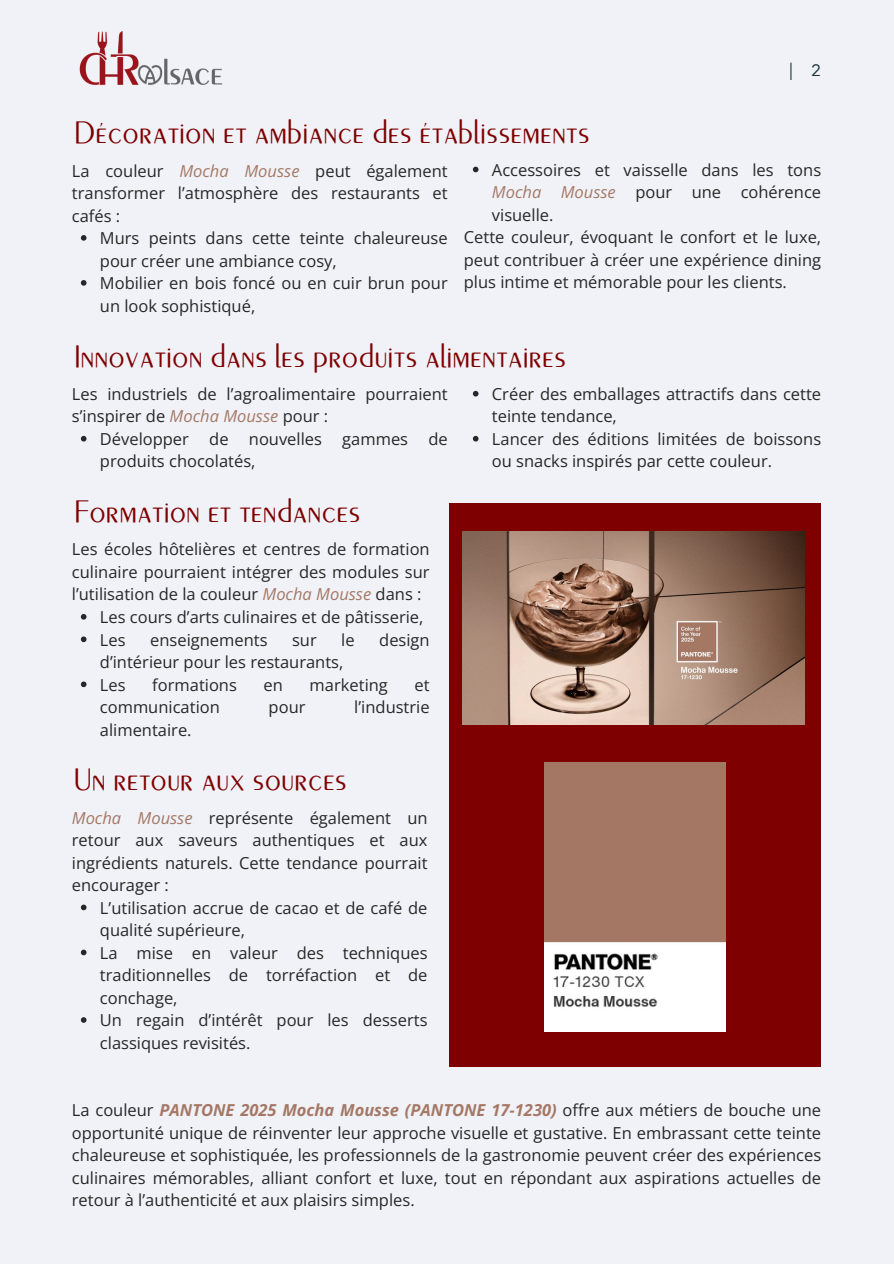
<style>
.page{position:relative;width:894px;height:1264px;background:#fff}
.page>*{position:absolute;margin:0;border:0;box-sizing:border-box;transform-origin:0 0}
.t1{font:33px "Peignot";color:#7f0000}
.t2{font:16.5px/22.5px "Open Sans";color:#272727}
.t3{font:16.5px "TT Interphases";color:#1f3839}
.s1{font-style:italic;color:#a57865}
.s2{font-style:italic;color:#a47764}
.s3{font-weight:700;font-style:italic;color:#a57865}
</style>
<div class="page">
<div style="left:0;top:0;width:893px;height:1263px;background:#f0f2f8"></div>
<svg style="left:790px;top:63px;width:1px;height:17px"></svg>
<div style="left:449px;top:503px;width:371px;height:563px;background:#7f0000"></div>
<img style="left:79px;top:31px;width:144px;height:54px">
<img style="left:463px;top:531px;width:340px;height:193px">
<img style="left:544px;top:762px;width:180px;height:269px">
<svg style="left:81px;top:235px;width:5px;height:6px"></svg>
<svg style="left:81px;top:280px;width:5px;height:6px"></svg>
<svg style="left:472px;top:167px;width:6px;height:5px"></svg>
<svg style="left:81px;top:614px;width:5px;height:5px"></svg>
<svg style="left:81px;top:636px;width:5px;height:6px"></svg>
<svg style="left:81px;top:681px;width:5px;height:6px"></svg>
<svg style="left:81px;top:436px;width:5px;height:5px"></svg>
<svg style="left:472px;top:391px;width:6px;height:5px"></svg>
<svg style="left:472px;top:436px;width:6px;height:5px"></svg>
<svg style="left:81px;top:904px;width:5px;height:6px"></svg>
<svg style="left:81px;top:949px;width:5px;height:6px"></svg>
<svg style="left:81px;top:1017px;width:5px;height:5px"></svg>
<h1 class="t1" style="left:72px;top:116px;width:519px">Décoration et ambiance des établissements</h1>
<p class="t3" style="left:811px;top:60px;width:11px">2</p>
<p class="t2" style="left:72px;top:159px;width:377px;text-align:justify">La couleur <span class="s1">Mocha Mousse</span> peut également transformer l’atmosphère des restaurants et cafés :</p>
<p class="t2" style="left:100px;top:226px;width:349px">Murs peints dans cette teinte chaleureuse pour créer une ambiance cosy,</p>
<p class="t2" style="left:100px;top:271px;width:349px">Mobilier en bois foncé ou en cuir brun pour un look sophistiqué,</p>
<h1 class="t2" style="left:492px;top:158px;width:331px;text-align:justify">Accessoires et vaisselle dans les tons <span class="s1">Mocha Mousse</span> pour une cohérence visuelle.</h1>
<p class="t2" style="left:463px;top:225px;width:359px;text-align:justify">Cette couleur, évoquant le confort et le luxe, peut contribuer à créer une expérience dining plus intime et mémorable pour les clients.</p>
<p class="t1" style="left:72px;top:339px;width:495px">Innovation dans les produits alimentaires</p>
<p class="t2" style="left:72px;top:382px;width:377px">Les industriels de l’agroalimentaire pourraient s’inspirer de <span class="s1">Mocha Mousse</span> pour :</p>
<p class="t2" style="left:100px;top:427px;width:349px">Développer de nouvelles gammes de produits chocolatés,</p>
<p class="t1" style="left:72px;top:495px;width:290px">Formation et tendances</p>
<p class="t2" style="left:72px;top:538px;width:359px;text-align:justify">Les écoles hôtelières et centres de formation culinaire pourraient intégrer des modules sur l’utilisation de la couleur <span class="s1">Mocha Mousse</span> dans :</p>
<p class="t2" style="left:100px;top:605px;width:325px">Les cours d’arts culinaires et de pâtisserie,</p>
<p class="t2" style="left:100px;top:628px;width:27px">Les</p>
<p class="t2" style="left:150px;top:628px;width:119px">enseignements</p>
<p class="t2" style="left:292px;top:628px;width:26px">sur</p>
<p class="t2" style="left:341px;top:628px;width:15px">le</p>
<p class="t2" style="left:379px;top:628px;width:52px">design</p>
<p class="t2" style="left:100px;top:650px;width:245px">d’intérieur pour les restaurants,</p>
<p class="t2" style="left:100px;top:673px;width:27px">Les</p>
<p class="t2" style="left:152px;top:673px;width:86px">formations</p>
<p class="t2" style="left:263px;top:673px;width:21px">en</p>
<p class="t2" style="left:309px;top:673px;width:80px">marketing</p>
<p class="t2" style="left:414px;top:673px;width:17px">et</p>
<p class="t2" style="left:100px;top:695px;width:121px">communication</p>
<p class="t2" style="left:268px;top:695px;width:38px">pour</p>
<p class="t2" style="left:354px;top:695px;width:77px">l’industrie</p>
<p class="t2" style="left:100px;top:718px;width:93px">alimentaire.</p>
<p class="t1" style="left:72px;top:763px;width:277px">Un retour aux sources</p>
<p class="t2" style="left:72px;top:806px;width:357px;text-align:justify"><span class="s2">Mocha Mousse</span> représente également un retour aux saveurs authentiques et aux ingrédients naturels. Cette tendance pourrait encourager :</p>
<h1 class="t2" style="left:100px;top:896px;width:329px">L’utilisation accrue de cacao et de café de qualité supérieure,</h1>
<p class="t2" style="left:100px;top:941px;width:329px;text-align:justify">La mise en valeur des techniques traditionnelles de torréfaction et de conchage,</p>
<p class="t2" style="left:100px;top:1008px;width:329px">Un regain d’intérêt pour les desserts classiques revisités.</p>
<p class="t2" style="left:492px;top:382px;width:330px">Créer des emballages attractifs dans cette teinte tendance,</p>
<h1 class="t2" style="left:492px;top:427px;width:330px">Lancer des éditions limitées de boissons ou snacks inspirés par cette couleur.</h1>
<p class="t2" style="left:72px;top:1098px;width:750px;text-align:justify">La couleur <span class="s3">PANTONE 2025 Mocha Mousse (PANTONE 17-1230)</span> offre aux métiers de bouche une opportunité unique de réinventer leur approche visuelle et gustative. En embrassant cette teinte chaleureuse et sophistiquée, les professionnels de la gastronomie peuvent créer des expériences culinaires mémorables, alliant confort et luxe, tout en répondant aux aspirations actuelles de retour à l’authenticité et aux plaisirs simples.</p>
</div>
